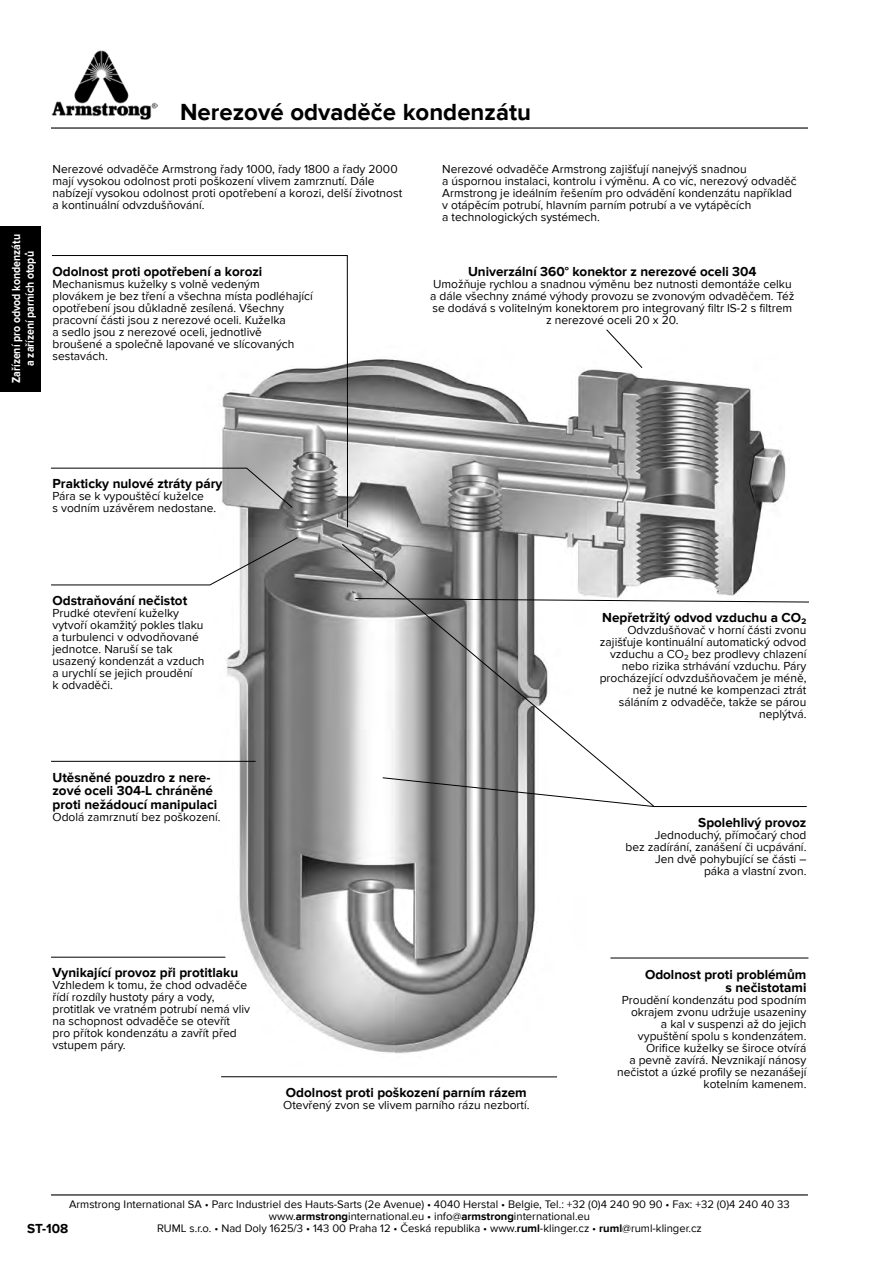
<style>
.page{position:relative;width:893px;height:1263px;background:#fff}
.page>*{position:absolute;margin:0;border:0;box-sizing:border-box;transform-origin:0 0}
.t1{font:700 24px "Proxima Nova";color:#000}
.t2{font:700 13.5px/13.5px "Proxima Nova";color:#000;text-align:right}
.t3{font:12px/12px "Proxima Nova";color:#000}
.t4{font:700 12px/13.5px "Proxima Nova";color:#fff;text-align:center;scale:.88 1}
.t5{font:11.25px/12.1px "Proxima Nova";color:#000;text-align:center}
.s1{font-weight:700}
</style>
<div class="page">
<hr style="left:51px;top:1194px;width:757px;height:1px;background:#000">
<img style="left:51px;top:51px;width:106px;height:68px">
<hr style="left:51px;top:127px;width:757px;height:2px;background:#000">
<div style="left:0;top:226px;width:40px;height:166px;background:#000"></div>
<img style="left:203px;top:359px;width:594px;height:694px">
<hr style="left:221px;top:1076px;width:336px;height:1px;background:#000">
<svg style="left:51px;top:537px;width:248px;height:49px"></svg>
<hr style="left:51px;top:761px;width:205px;height:1px;background:#000">
<hr style="left:51px;top:957px;width:174px;height:1px;background:#000">
<svg style="left:51px;top:255px;width:297px;height:273px"></svg>
<svg style="left:605px;top:329px;width:38px;height:40px"></svg>
<svg style="left:655px;top:598px;width:154px;height:5px"></svg>
<svg style="left:655px;top:777px;width:152px;height:30px"></svg>
<svg style="left:341px;top:543px;width:314px;height:264px"></svg>
<hr style="left:610px;top:958px;width:198px;height:1px;background:#000">
<p class="t1" style="left:180px;top:98px;width:352px">Nerezové odvaděče kondenzátu</p>
<p class="t4" style="left:10px;top:383px;width:170px;rotate:-90deg">Zařízení pro odvod kondenzátu a zařízení parních otopů</p>
<p class="t3" style="left:53px;top:163px;width:351px">Nerezové odvaděče Armstrong řady 1000, řady 1800 a řady 2000 mají vysokou odolnost proti poškození vlivem zamrznutí. Dále nabízejí vysokou odolnost proti opotřebení a korozi, delší životnost a kontinuální odvzdušňování.</p>
<p class="t3" style="left:442px;top:163px;width:356px">Nerezové odvaděče Armstrong zajišťují nanejvýš snadnou<br>a úspornou instalaci, kontrolu i výměnu. A co víc, nerezový odvaděč Armstrong je ideálním řešením pro odvádění kondenzátu například v otápěcím potrubí, hlavním parním potrubí a ve vytápěcích<br>a technologických systémech.</p>
<p class="t2" style="left:53px;top:265px;width:211px">Odolnost proti opotřebení a korozi</p>
<p class="t3" style="left:53px;top:278px;width:262px">Mechanismus kuželky s volně vedeným plovákem je bez tření a všechna místa podléhající opotřebení jsou důkladně zesílená. Všechny pracovní části jsou z nerezové oceli. Kuželka<br>a sedlo jsou z nerezové oceli, jednotlivě broušené a společně lapované ve slícovaných sestavách.</p>
<p class="t2" style="left:468px;top:265px;width:290px">Univerzální 360° konektor z nerezové oceli 304</p>
<p class="t3" style="left:430px;top:278px;width:366px;text-align:center">Umožňuje rychlou a snadnou výměnu bez nutnosti demontáže celku a dále všechny známé výhody provozu se zvonovým odvaděčem. Též se dodává s volitelným konektorem pro integrovaný filtr IS-2 s filtrem z nerezové oceli 20 x 20.</p>
<p class="t2" style="left:53px;top:477px;width:171px">Prakticky nulové ztráty páry</p>
<p class="t3" style="left:53px;top:491px;width:165px">Pára se k vypouštěcí kuželce<br>s vodním uzávěrem nedostane.</p>
<p class="t2" style="left:53px;top:594px;width:136px">Odstraňování nečistot</p>
<p class="t3" style="left:53px;top:607px;width:154px">Prudké otevření kuželky vytvoří okamžitý pokles tlaku a turbulenci v odvodňované jednotce. Naruší se tak usazený kondenzát a vzduch a urychlí se jejich proudění<br>k odvaděči.</p>
<p class="t2" style="left:53px;top:771px;width:166px;text-align:left">Utěsněné pouzdro z nere&shy;zové oceli 304-L chráněné proti nežádoucí manipulaci</p>
<p class="t3" style="left:53px;top:811px;width:170px">Odolá zamrznutí bez poškození.</p>
<p class="t2" style="left:53px;top:966px;width:187px">Vynikající provoz při protitlaku</p>
<p class="t3" style="left:53px;top:980px;width:199px">Vzhledem k tomu, že chod odvaděče řídí rozdíly hustoty páry a vody, protitlak ve vratném potrubí nemá vliv na schopnost odvaděče se otevřít pro přítok kondenzátu a zavřít před vstupem páry.</p>
<p class="t2" style="left:286px;top:1086px;width:242px">Odolnost proti poškození parním rázem</p>
<p class="t3" style="left:283px;top:1099px;width:248px">Otevřený zvon se vlivem parního rázu nezbortí.</p>
<p class="t2" style="left:602px;top:611px;width:206px">Nepřetržitý odvod vzduchu a CO2</p>
<p class="t3" style="left:600px;top:624px;width:208px;text-align:right">Odvzdušňovač v horní části zvonu zajišťuje kontinuální automatický odvod vzduchu a CO2 bez prodlevy chlazení nebo rizika strhávání vzduchu. Páry procházející odvzdušňovačem je méně, než je nutné ke kompenzaci ztrát sáláním z odvaděče, takže se párou neplýtvá.</p>
<p class="t2" style="left:698px;top:816px;width:110px">Spolehlivý provoz</p>
<p class="t3" style="left:626px;top:829px;width:182px;text-align:right">Jednoduchý, přímočarý chod<br>bez zadírání, zanášení či ucpávání.<br>Jen dvě pohybující se části –<br>páka a vlastní zvon.</p>
<p class="t2" style="left:645px;top:968px;width:163px">Odolnost proti problémům s nečistotami</p>
<p class="t3" style="left:617px;top:994px;width:191px;text-align:right">Proudění kondenzátu pod spodním okrajem zvonu udržuje usazeniny<br>a kal v suspenzi až do jejich vypuštění spolu s kondenzátem.<br>Orifice kuželky se široce otvírá<br>a pevně zavírá. Nevznikají nánosy nečistot a úzké profily se nezanášejí kotelním kamenem.</p>
<p class="t5" style="left:69px;top:1198px;width:722px">Armstrong International SA • Parc Industriel des Hauts-Sarts (2e Avenue) • 4040 Herstal • Belgie, Tel.: +32 (0)4 240 90 90 • Fax: +32 (0)4 240 40 33 www.<span class="s1">armstrong</span>international.eu • info@<span class="s1">armstrong</span>international.eu</p>
<p class="t2" style="left:27px;top:1222px;width:43px">ST-108</p>
<p class="t5" style="left:157px;top:1223px;width:546px">RUML s.r.o. • Nad Doly 1625/3 • 143 00 Praha 12 • Česká republika • www.<span class="s1">ruml</span>-klinger.cz • <span class="s1">ruml</span>@ruml-klinger.cz</p>
</div>
